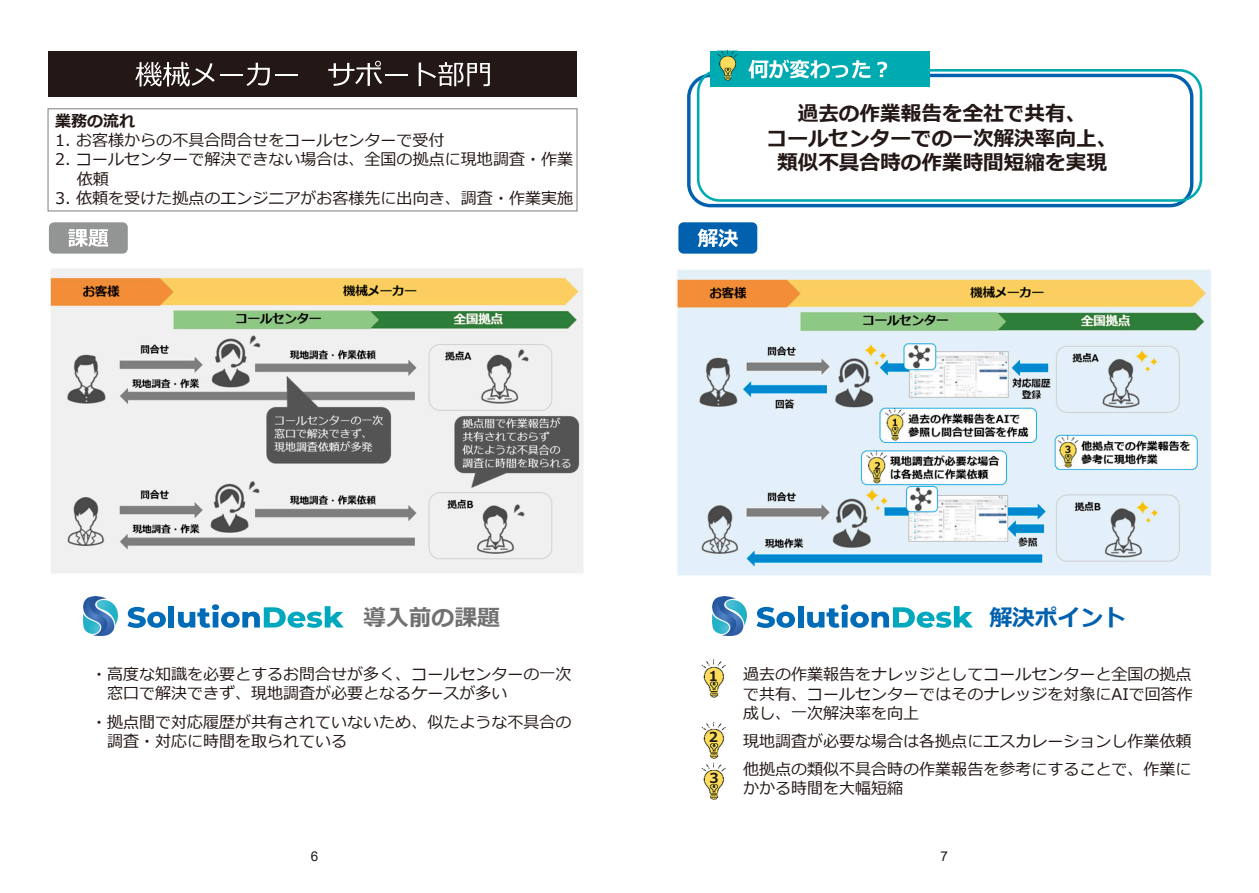
<style>
.page{position:relative;width:1259px;height:893px;background:#fff}
.page>*{position:absolute;margin:0;border:0;box-sizing:border-box;transform-origin:0 0}
.t1{font:700 22.8px "Meiryo";color:#717171}
.t2{font:700 22.8px "Meiryo";color:#0161ae}
.t3{font:700 20.55px/24.8px "Meiryo";color:#231815;text-align:center}
.t4{font:16.05px/19.2px "Meiryo";color:#231815}
.t5{font:700 16.05px "Meiryo";color:#231815}
.t6{font:700 13.8px "Meiryo";color:#231815}
.t7{font:13.5px "Arial";color:#211814}
</style>
<div class="page">
<div style="left:48px;top:51px;width:529px;height:46px;background:#231815"></div>
<svg style="left:135px;top:62px;width:80px;height:25px"></svg>
<hr style="left:220px;top:74px;width:22px;height:2px;background:#fff">
<svg style="left:246px;top:63px;width:24px;height:23px"></svg>
<hr style="left:275px;top:74px;width:22px;height:2px;background:#fff">
<svg style="left:328px;top:61px;width:54px;height:25px"></svg>
<hr style="left:385px;top:74px;width:22px;height:2px;background:#fff">
<svg style="left:419px;top:62px;width:71px;height:24px"></svg>
<div style="left:48px;top:108px;width:529px;height:103px;border:1px solid #7d7d7d"></div>
<img style="left:50px;top:269px;width:533px;height:304px">
<div style="left:687px;top:74px;width:506px;height:133px;border:3px solid #0161ae;border-radius:22px"></div>
<div style="left:697px;top:69px;width:505px;height:133px;border:3px solid #00aab1;border-radius:22px"></div>
<div style="left:710px;top:51px;width:220px;height:36px;background:#00aab1"></div>
<svg style="left:748px;top:60px;width:122px;height:19px"></svg>
<svg style="left:877px;top:62px;width:10px;height:15px"></svg>
<img style="left:718px;top:49px;width:20px;height:32px">
<img style="left:701px;top:660px;width:24px;height:38px">
<img style="left:701px;top:721px;width:24px;height:38px">
<img style="left:701px;top:762px;width:24px;height:38px">
<img style="left:677px;top:270px;width:534px;height:305px">
<svg style="left:127px;top:607px;width:39px;height:21px"></svg>
<div style="left:168px;top:606px;width:6px;height:21px;background:#006bb6"></div>
<svg style="left:178px;top:604px;width:166px;height:24px"></svg>
<img style="left:84px;top:596px;width:34px;height:39px">
<svg style="left:756px;top:607px;width:39px;height:21px"></svg>
<div style="left:797px;top:606px;width:6px;height:21px;background:#006bb6"></div>
<svg style="left:807px;top:604px;width:166px;height:24px"></svg>
<img style="left:713px;top:596px;width:34px;height:39px">
<div style="left:49px;top:222px;width:79px;height:32px;background:#939494;border-radius:5px"></div>
<svg style="left:68px;top:229px;width:40px;height:18px"></svg>
<div style="left:678px;top:222px;width:79px;height:32px;background:#0161ae;border-radius:5px"></div>
<svg style="left:697px;top:229px;width:41px;height:18px"></svg>
<p class="t5" style="left:55px;top:110px;width:82px">業務の流れ</p>
<p class="t4" style="left:55px;top:131px;width:391px">1. お客様からの不具合問合せをコールセンターで受付</p>
<p class="t4" style="left:77px;top:151px;width:498px;text-indent:-22px">2. コールセンターで解決できない場合は、全国の拠点に現地調査・作業依頼</p>
<p class="t4" style="left:55px;top:189px;width:519px">3. 依頼を受けた拠点のエンジニアがお客様先に出向き、調査・作業実施</p>
<p class="t3" style="left:767px;top:102px;width:352px">過去の作業報告を全社で共有、<br>コールセンターでの一次解決率向上、類似不具合時の作業時間短縮を実現</p>
<h1 class="t1" style="left:363px;top:602px;width:138px">導入前の課題</h1>
<h1 class="t2" style="left:989px;top:602px;width:138px">解決ポイント</h1>
<p class="t4" style="left:107px;top:666px;width:466px;text-indent:-16px">・高度な知識を必要とするお問合せが多く、コールセンターの一次窓口で解決できず、現地調査が必要となるケースが多い</p>
<p class="t4" style="left:107px;top:713px;width:466px;text-indent:-16px">・拠点間で対応履歴が共有されていないため、似たような不具合の調査・対応に時間を取られている</p>
<p class="t4" style="left:743px;top:666px;width:451px;text-align:justify">過去の作業報告をナレッジとしてコールセンターと全国の拠点で共有、コールセンターではそのナレッジを対象にAIで回答作成し、一次解決率を向上</p>
<p class="t4" style="left:743px;top:728px;width:450px;line-height:28.2px">現地調査が必要な場合は各拠点にエスカレーションし作業依頼他拠点の類似不具合時の作業報告を参考にすることで、作業に</p>
<p class="t4" style="left:743px;top:780px;width:162px">かかる時間を大幅短縮</p>
<p class="t6" style="left:706px;top:666px;width:15px">１</p>
<p class="t6" style="left:708px;top:727px;width:11px">2</p>
<p class="t6" style="left:709px;top:768px;width:11px">3</p>
<p class="t7" style="left:311px;top:847px;width:9px">6</p>
<p class="t7" style="left:940px;top:847px;width:9px">7</p>
</div>
